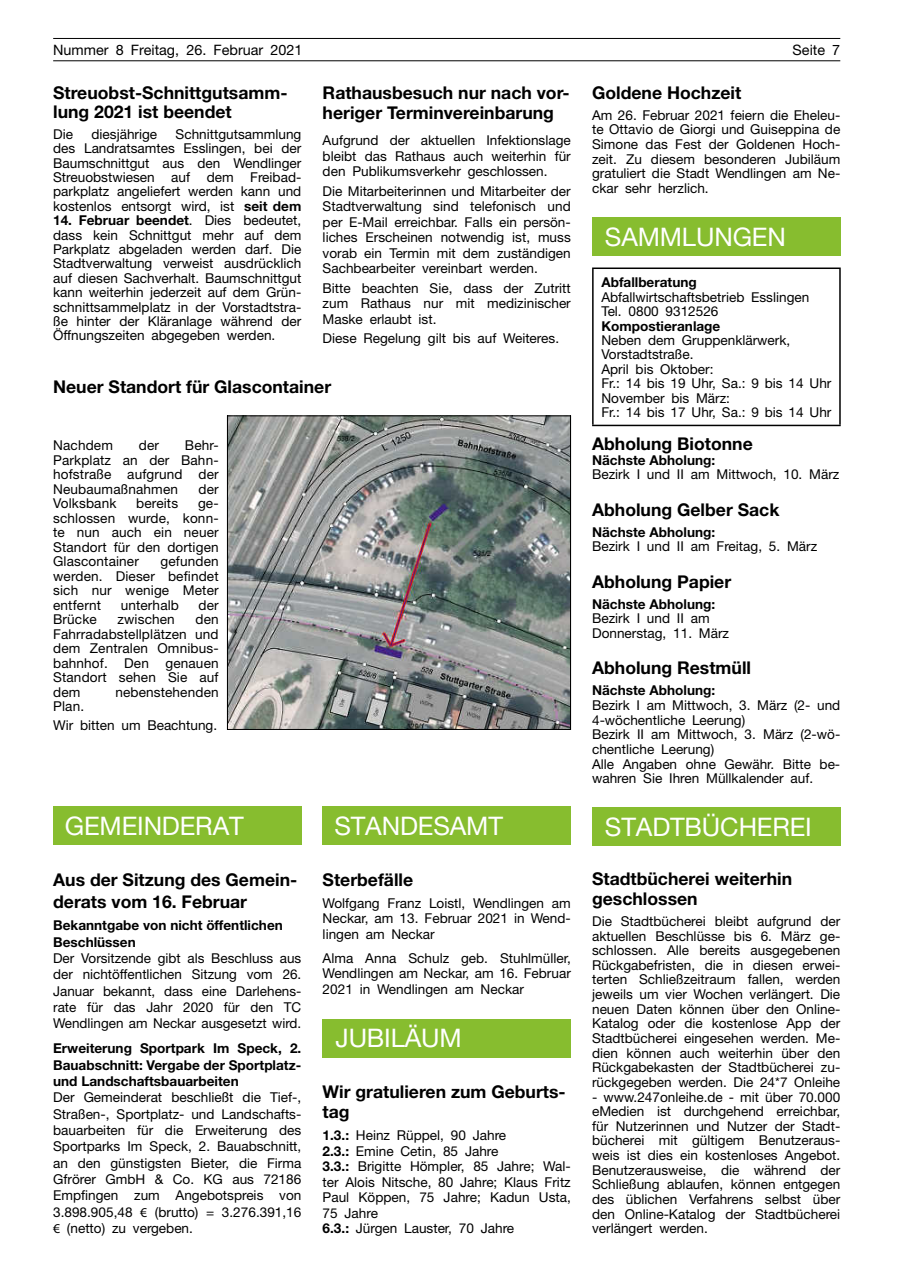
<style>
.page{position:relative;width:902px;height:1280px;background:#fff}
.page>*{position:absolute;margin:0;border:0;box-sizing:border-box;transform-origin:0 0}
.t1{font:25.65px "Helvetica Neue";letter-spacing:-.005em;color:#fff}
.t2{font:700 17.55px/19.2px "Helvetica Neue";color:#000}
.t3{font:14.4px "Helvetica Neue";color:#000}
.t4{font:13.65px/14.4px "Helvetica Neue";color:#000;text-align:justify}
.t5{font:700 13.65px/16.4px "Helvetica Neue";color:#000}
.s1{font-weight:700}
.s2{font-family:"Myriad Pro"}
</style>
<div class="page">
<hr style="left:53px;top:38px;width:787px;height:1px;background:#000">
<hr style="left:53px;top:61px;width:787px;height:1px;background:#000">
<img style="left:229px;top:418px;width:339px;height:310px">
<hr style="left:570px;top:416px;width:1px;height:314px;background:#000">
<div style="left:227px;top:416px;width:343px;height:314px;border:1px solid #000"></div>
<div style="left:53px;top:807px;width:248px;height:38px;background:#87bd2f"></div>
<div style="left:322px;top:807px;width:248px;height:38px;background:#87bd2f"></div>
<div style="left:322px;top:1019px;width:248px;height:38px;background:#87bd2f"></div>
<div style="left:592px;top:217px;width:248px;height:39px;background:#87bd2f"></div>
<hr style="left:592px;top:267px;width:248px;height:2px;background:#000">
<hr style="left:592px;top:269px;width:1px;height:156px;background:#000">
<hr style="left:839px;top:269px;width:1px;height:156px;background:#000">
<hr style="left:592px;top:425px;width:248px;height:1px;background:#000">
<div style="left:592px;top:807px;width:248px;height:39px;background:#87bd2f"></div>
<p class="t3" style="left:53px;top:41px;width:251px">Nummer 8 Freitag, 26. Februar 2021</p>
<p class="t3" style="left:792px;top:41px;width:49px">Seite 7</p>
<p class="t2" style="left:53px;top:83px;width:236px">Streuobst-Schnittgutsamm&shy;lung 2021 ist beendet</p>
<p class="t4" style="left:53px;top:126px;width:21px">Die</p>
<p class="t4" style="left:91px;top:126px;width:67px">diesjährige</p>
<p class="t2" style="left:592px;top:83px;width:151px">Goldene Hochzeit</p>
<p class="t4" style="left:592px;top:107px;width:250px">Am 26. Februar 2021 feiern die Eheleu&shy;te Ottavio de Giorgi und Guiseppina de Simone das Fest der Goldenen Hoch&shy;zeit. Zu diesem besonderen Jubiläum gratuliert die Stadt Wendlingen am Ne&shy;ckar sehr herzlich.</p>
<h1 class="t1" style="left:605px;top:221px;width:182px">SAMMLUNGEN</h1>
<p class="t5" style="left:601px;top:274px;width:97px">Abfallberatung</p>
<p class="t4" style="left:601px;top:289px;width:209px">Abfallwirtschaftsbetrieb Esslingen<br>Tel. 0800 9312526</p>
<p class="t5" style="left:601px;top:317px;width:120px">Kompostieranlage</p>
<p class="t4" style="left:601px;top:333px;width:231px;text-align:left">Neben dem Gruppenklärwerk,<br>Vorstadtstraße.<br>April bis Oktober:<br>Fr.: 14 bis 19 Uhr, Sa.: 9 bis 14 Uhr<br>November bis März:<br>Fr.: 14 bis 17 Uhr, Sa.: 9 bis 14 Uhr</p>
<p class="t2" style="left:592px;top:434px;width:162px">Abholung Biotonne</p>
<p class="t5" style="left:592px;top:451px;width:125px">Nächste Abholung:</p>
<p class="t4" style="left:592px;top:467px;width:249px">Bezirk I und II am Mittwoch, 10. März</p>
<p class="t2" style="left:592px;top:499px;width:189px">Abholung Gelber Sack</p>
<p class="t5" style="left:592px;top:523px;width:125px">Nächste Abholung:</p>
<p class="t4" style="left:592px;top:539px;width:227px">Bezirk I und II am Freitag, 5. März</p>
<p class="t2" style="left:592px;top:571px;width:141px">Abholung Papier</p>
<p class="t5" style="left:592px;top:595px;width:125px">Nächste Abholung:</p>
<p class="t4" style="left:592px;top:611px;width:138px">Bezirk I und II am<br>Donnerstag, 11. März</p>
<p class="t2" style="left:592px;top:658px;width:160px">Abholung Restmüll</p>
<p class="t5" style="left:592px;top:682px;width:125px">Nächste Abholung:</p>
<p class="t4" style="left:592px;top:698px;width:250px;text-align:left">Bezirk I am Mittwoch, 3. März (2- und<br>4-wöchentliche Leerung)<br>Bezirk II am Mittwoch, 3. März (2-wö&shy;chentliche Leerung)<br>Alle Angaben ohne Gewähr. Bitte be&shy;wahren Sie Ihren Müllkalender auf.</p>
<h1 class="t1" style="left:605px;top:811px;width:208px">STADTBÜCHEREI</h1>
<p class="t2" style="left:592px;top:869px;width:201px">Stadtbücherei weiterhin geschlossen</p>
<p class="t4" style="left:592px;top:913px;width:250px">Die Stadtbücherei bleibt aufgrund der aktuellen Beschlüsse bis 6. März ge&shy;schlossen. Alle bereits ausgegebenen Rückgabefristen, die in diesen erwei&shy;terten Schließzeitraum fallen, werden jeweils um vier Wochen verlängert. Die neuen Daten können über den Online-Katalog oder die kostenlose App der Stadtbücherei eingesehen werden. Me&shy;dien können auch weiterhin über den Rückgabekasten der Stadtbücherei zu&shy;rückgegeben werden. Die 24*7 Onleihe</p>
<p class="t4" style="left:592px;top:1089px;width:250px">- www.247onleihe.de - mit über 70.000 eMedien ist durchgehend erreichbar, für Nutzerinnen und Nutzer der Stadt&shy;bücherei mit gültigem Benutzeraus&shy;weis ist dies ein kostenloses Angebot.<br>Benutzerausweise, die während der Schließung ablaufen, können entgegen des üblichen Verfahrens selbst über den Online-Katalog der Stadtbücherei verlängert werden.</p>
<p class="t2" style="left:322px;top:82px;width:248px;line-height:20.2px">Rathausbesuch nur nach vor&shy;heriger Terminvereinbarung</p>
<p class="t4" style="left:322px;top:132px;width:250px;line-height:15.5px">Aufgrund der aktuellen Infektionslage bleibt das Rathaus auch weiterhin für den Publikumsverkehr geschlossen.</p>
<p class="t4" style="left:322px;top:183px;width:250px;line-height:15.5px">Die Mitarbeiterinnen und Mitarbeiter der Stadtverwaltung sind telefonisch und per E-Mail erreichbar. Falls ein persön&shy;liches Erscheinen notwendig ist, muss vorab ein Termin mit dem zuständigen Sachbearbeiter vereinbart werden.</p>
<p class="t4" style="left:322px;top:280px;width:250px;line-height:15.5px">Bitte beachten Sie, dass der Zutritt zum Rathaus nur mit medizinischer Maske erlaubt ist.</p>
<p class="t4" style="left:322px;top:331px;width:238px">Diese Regelung gilt bis auf Weiteres.</p>
<p class="t2" style="left:53px;top:377px;width:279px">Neuer Standort für Glascontainer</p>
<p class="t4" style="left:53px;top:126px;width:250px;text-indent:122px">Schnittgutsammlung des Landratsamtes Esslingen, bei der Baumschnittgut aus den Wendlinger Streuobstwiesen auf dem Freibad&shy;parkplatz angeliefert werden kann und kostenlos entsorgt wird, ist <span class="s1">seit dem</span></p>
<p class="t4" style="left:53px;top:213px;width:250px"><span class="s1">14. Februar beendet</span>. Dies bedeutet, dass kein Schnittgut mehr auf dem Parkplatz abgeladen werden darf. Die Stadtverwaltung verweist ausdrücklich auf diesen Sachverhalt. Baumschnittgut kann weiterhin jederzeit auf dem Grün&shy;schnittsammelplatz in der Vorstadtstra&shy;ße hinter der Kläranlage während der Öffnungszeiten abgegeben werden.</p>
<p class="t4" style="left:53px;top:438px;width:167px;text-indent:132px">Behr-Parkplatz an der Bahn&shy;hofstraße aufgrund der Neubaumaßnahmen</p>
<p class="t4" style="left:53px;top:438px;width:61px">Nachdem</p>
<p class="t4" style="left:139px;top:438px;width:22px">der</p>
<p class="t4" style="left:198px;top:482px;width:22px">der</p>
<p class="t4" style="left:53px;top:496px;width:65px">Volksbank</p>
<p class="t4" style="left:136px;top:496px;width:43px">bereits</p>
<p class="t4" style="left:53px;top:496px;width:167px;text-indent:145px">ge&shy;schlossen wurde, konn&shy;te nun auch ein neuer Standort für den dortigen Glascontainer</p>
<p class="t4" style="left:53px;top:554px;width:167px;text-indent:107px">gefunden werden. Dieser befindet sich nur wenige Meter entfernt</p>
<p class="t4" style="left:121px;top:597px;width:60px">unterhalb</p>
<p class="t4" style="left:198px;top:597px;width:22px">der</p>
<p class="t4" style="left:53px;top:612px;width:167px;text-indent:142px">den Fahrradabstellplätzen und dem Zentralen Omnibus&shy;bahnhof. Den genauen Standort sehen Sie auf dem</p>
<p class="t4" style="left:53px;top:612px;width:45px">Brücke</p>
<p class="t4" style="left:117px;top:612px;width:59px">zwischen</p>
<p class="t4" style="left:115px;top:684px;width:105px">nebenstehenden</p>
<p class="t4" style="left:53px;top:697px;width:165px;line-height:18.8px">Plan.<br>Wir bitten um Beachtung.</p>
<h1 class="t1" style="left:65px;top:810px;width:180px">GEMEINDERAT</h1>
<p class="t2" style="left:53px;top:869px;width:245px;line-height:21.1px">Aus der Sitzung des Gemein&shy;derats vom 16. Februar</p>
<p class="t5" style="left:53px;top:917px;width:231px">Bekanntgabe von nicht öffentlichen<br>Beschlüssen</p>
<p class="t4" style="left:53px;top:950px;width:250px;line-height:16.4px">Der Vorsitzende gibt als Beschluss aus der nichtöffentlichen Sitzung vom 26.<br>Januar bekannt, dass eine Darlehens&shy;rate für das Jahr 2020 für den TC Wendlingen am Neckar ausgesetzt wird.</p>
<p class="t5" style="left:53px;top:1040px;width:250px;text-align:justify">Erweiterung Sportpark Im Speck, 2.<br>Bauabschnitt: Vergabe der Sportplatz&shy;und Landschaftsbauarbeiten</p>
<p class="t4" style="left:53px;top:1089px;width:250px;line-height:16.4px">Der Gemeinderat beschließt die Tief-, Straßen-, Sportplatz- und Landschafts&shy;bauarbeiten für die Erweiterung des Sportparks Im Speck, 2. Bauabschnitt, an den günstigsten Bieter, die Firma Gfrörer GmbH &amp; Co. KG aus 72186<br>Empfingen zum Angebotspreis von 3.898.905,48 <span class="s2">€</span> (brutto) = 3.276.391,16 <span class="s2">€</span> (netto) zu vergeben.</p>
<h1 class="t1" style="left:334px;top:810px;width:170px">STANDESAMT</h1>
<p class="t2" style="left:322px;top:869px;width:92px">Sterbefälle</p>
<p class="t4" style="left:322px;top:895px;width:250px;line-height:15.6px">Wolfgang Franz Loistl, Wendlingen am Neckar, am 13. Februar 2021 in Wend&shy;lingen am Neckar</p>
<p class="t4" style="left:322px;top:950px;width:250px;line-height:15.6px">Alma Anna Schulz geb. Stuhlmüller, Wendlingen am Neckar, am 16. Februar 2021 in Wendlingen am Neckar</p>
<h1 class="t1" style="left:335px;top:1023px;width:128px">JUBILÄUM</h1>
<p class="t2" style="left:322px;top:1081px;width:244px;line-height:20.4px">Wir gratulieren zum Geburts&shy;tag</p>
<p class="t4" style="left:322px;top:1127px;width:250px;line-height:15.6px;text-align:left"><span class="s1">1.3.:</span> Heinz Rüppel, 90 Jahre<br><span class="s1">2.3.:</span> Emine Cetin, 85 Jahre<br><span class="s1">3.3.:</span> Brigitte Hömpler, 85 Jahre; Wal&shy;ter Alois Nitsche, 80 Jahre; Klaus Fritz<br>Paul Köppen, 75 Jahre; Kadun Usta,<br>75 Jahre<br><span class="s1">6.3.:</span> Jürgen Lauster, 70 Jahre</p>
</div>
